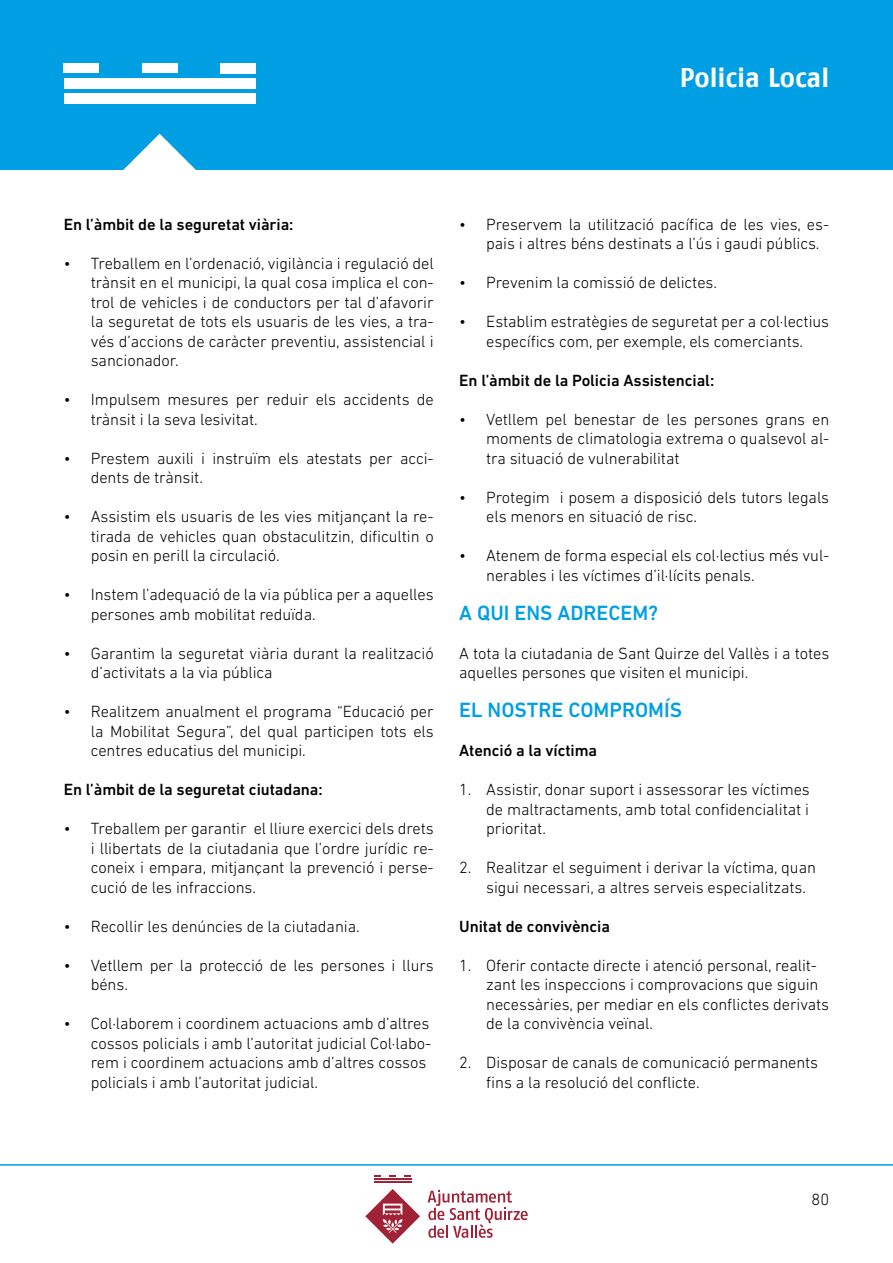
<style>
.page{position:relative;width:893px;height:1263px;background:#fff}
.page>*{position:absolute;margin:0;border:0;box-sizing:border-box;transform-origin:0 0}
.t1{font:27px "Fago SQ Bold";color:#fff}
.t2{font:500 21px "DIN Next LT Pro";color:#009fe3}
.t3{font:300 16.5px/19.5px "DIN Next LT Pro";letter-spacing:-.005em;color:#000}
.t4{font:500 16.5px "DIN Next LT Pro";letter-spacing:-.005em;color:#000}
</style>
<div class="page">
<div style="left:0;top:0;width:893px;height:170px;background:#009fe3"></div>
<div style="left:142px;top:63px;width:35px;height:10px;background:#fff"></div>
<div style="left:64px;top:63px;width:35px;height:10px;background:#fff"></div>
<div style="left:220px;top:63px;width:35px;height:10px;background:#fff"></div>
<div style="left:64px;top:78px;width:191px;height:10px;background:#fff"></div>
<div style="left:64px;top:93px;width:191px;height:10px;background:#fff"></div>
<svg style="left:123px;top:134px;width:73px;height:36px"></svg>
<svg style="left:428px;top:1190px;width:100px;height:48px"></svg>
<svg style="left:389px;top:1175px;width:7px;height:2px"></svg>
<svg style="left:374px;top:1175px;width:7px;height:2px"></svg>
<svg style="left:404px;top:1175px;width:7px;height:2px"></svg>
<hr style="left:374px;top:1178px;width:37px;height:2px;background:#a12236">
<hr style="left:374px;top:1181px;width:37px;height:2px;background:#a12236">
<svg style="left:365px;top:1189px;width:55px;height:55px"></svg>
<hr style="left:385px;top:1205px;width:15px;height:3px;background:#a12236">
<hr style="left:385px;top:1210px;width:15px;height:3px;background:#a12236">
<hr style="left:0;top:1164px;width:893px;height:2px;background:#009fe3">
<h1 class="t1" style="left:680px;top:62px;width:151px">Policia Local</h1>
<p class="t4" style="left:64px;top:214px;width:231px">En l’àmbit de la seguretat viària:</p>
<p class="t3" style="left:91px;top:253px;width:344px;text-align:justify;text-indent:-27px">• Treballem en l’ordenació, vigilància i regulació del trànsit en el municipi, la qual cosa implica el con&shy;trol de vehicles i de conductors per tal d’afavorir la seguretat de tots els usuaris de les vies, a tra&shy;vés d’accions de caràcter preventiu, assistencial i sancionador.</p>
<p class="t3" style="left:91px;top:389px;width:344px;text-indent:-27px">• Impulsem mesures per reduir els accidents de trànsit i la seva lesivitat.</p>
<p class="t3" style="left:91px;top:448px;width:344px;text-indent:-27px">• Prestem auxili i instruïm els atestats per acci&shy;dents de trànsit.</p>
<p class="t3" style="left:91px;top:507px;width:344px;text-align:justify;text-indent:-27px">• Assistim els usuaris de les vies mitjançant la re&shy;tirada de vehicles quan obstaculitzin, dificultin o posin en perill la circulació.</p>
<p class="t3" style="left:91px;top:585px;width:344px;text-indent:-27px">• Instem l’adequació de la via pública per a aquelles persones amb mobilitat reduïda.</p>
<p class="t3" style="left:91px;top:643px;width:344px;text-indent:-27px">• Garantim la seguretat viària durant la realització d’activitats a la via pública</p>
<p class="t3" style="left:91px;top:702px;width:344px;text-align:justify;text-indent:-27px">• Realitzem anualment el programa “Educació per la Mobilitat Segura”, del qual participen tots els centres educatius del municipi.</p>
<p class="t4" style="left:64px;top:780px;width:260px">En l’àmbit de la seguretat ciutadana:</p>
<p class="t3" style="left:91px;top:819px;width:344px;text-align:justify;text-indent:-27px">• Treballem per garantir el lliure exercici dels drets i llibertats de la ciutadania que l’ordre jurídic re&shy;coneix i empara, mitjançant la prevenció i perse&shy;cució de les infraccions.</p>
<p class="t3" style="left:64px;top:916px;width:297px">• Recollir les denúncies de la ciutadania.</p>
<p class="t3" style="left:91px;top:955px;width:344px;text-indent:-27px">• Vetllem per la protecció de les persones i llurs béns.</p>
<p class="t3" style="left:91px;top:1014px;width:342px;text-indent:-27px">• Col·laborem i coordinem actuacions amb d’altres cossos policials i amb l’autoritat judicial Col·labo&shy;rem i coordinem actuacions amb d’altres cossos policials i amb l’autoritat judicial.</p>
<p class="t3" style="left:486px;top:214px;width:344px;text-indent:-27px">• Preservem la utilització pacífica de les vies, es&shy;pais i altres béns destinats a l’ús i gaudi públics.</p>
<p class="t3" style="left:459px;top:273px;width:259px">• Prevenim la comissió de delictes.</p>
<p class="t3" style="left:459px;top:312px;width:371px;text-align:center">• Establim estratègies de seguretat per a col·lectius específics com, per exemple, els comerciants.</p>
<p class="t4" style="left:459px;top:370px;width:257px">En l’àmbit de la Policia Assistencial:</p>
<p class="t3" style="left:486px;top:409px;width:344px;text-align:justify;text-indent:-27px">• Vetllem pel benestar de les persones grans en moments de climatologia extrema o qualsevol al&shy;tra situació de vulnerabilitat</p>
<p class="t3" style="left:486px;top:487px;width:344px;text-indent:-27px">• Protegim i posem a disposició dels tutors legals els menors en situació de risc.</p>
<p class="t3" style="left:486px;top:546px;width:344px;text-indent:-27px">• Atenem de forma especial els col·lectius més vul&shy;nerables i les víctimes d’il·lícits penals.</p>
<p class="t2" style="left:459px;top:600px;width:200px">A QUI ENS ADRECEM?</p>
<p class="t3" style="left:459px;top:643px;width:371px">A tota la ciutadania de Sant Quirze del Vallès i a totes aquelles persones que visiten el municipi.</p>
<p class="t2" style="left:459px;top:698px;width:224px">EL NOSTRE COMPROMÍS</p>
<p class="t4" style="left:459px;top:741px;width:140px">Atenció a la víctima</p>
<p class="t3" style="left:486px;top:779px;width:325px;text-align:justify;text-indent:-27px">1. Assistir, donar suport i assessorar les víctimes de maltractaments, amb total confidencialitat i prioritat.</p>
<p class="t3" style="left:486px;top:857px;width:331px;text-indent:-27px">2. Realitzar el seguiment i derivar la víctima, quan sigui necessari, a altres serveis especialitzats.</p>
<p class="t4" style="left:459px;top:916px;width:152px">Unitat de convivència</p>
<p class="t3" style="left:486px;top:955px;width:344px;text-indent:-27px">1. Oferir contacte directe i atenció personal, realit&shy;zant les inspeccions i comprovacions que siguin necessàries, per mediar en els conflictes derivats de la convivència veïnal.</p>
<p class="t3" style="left:486px;top:1053px;width:333px;text-indent:-27px">2. Disposar de canals de comunicació permanents fins a la resolució del conflicte.</p>
<p class="t3" style="left:812px;top:1189px;width:19px">80</p>
</div>
